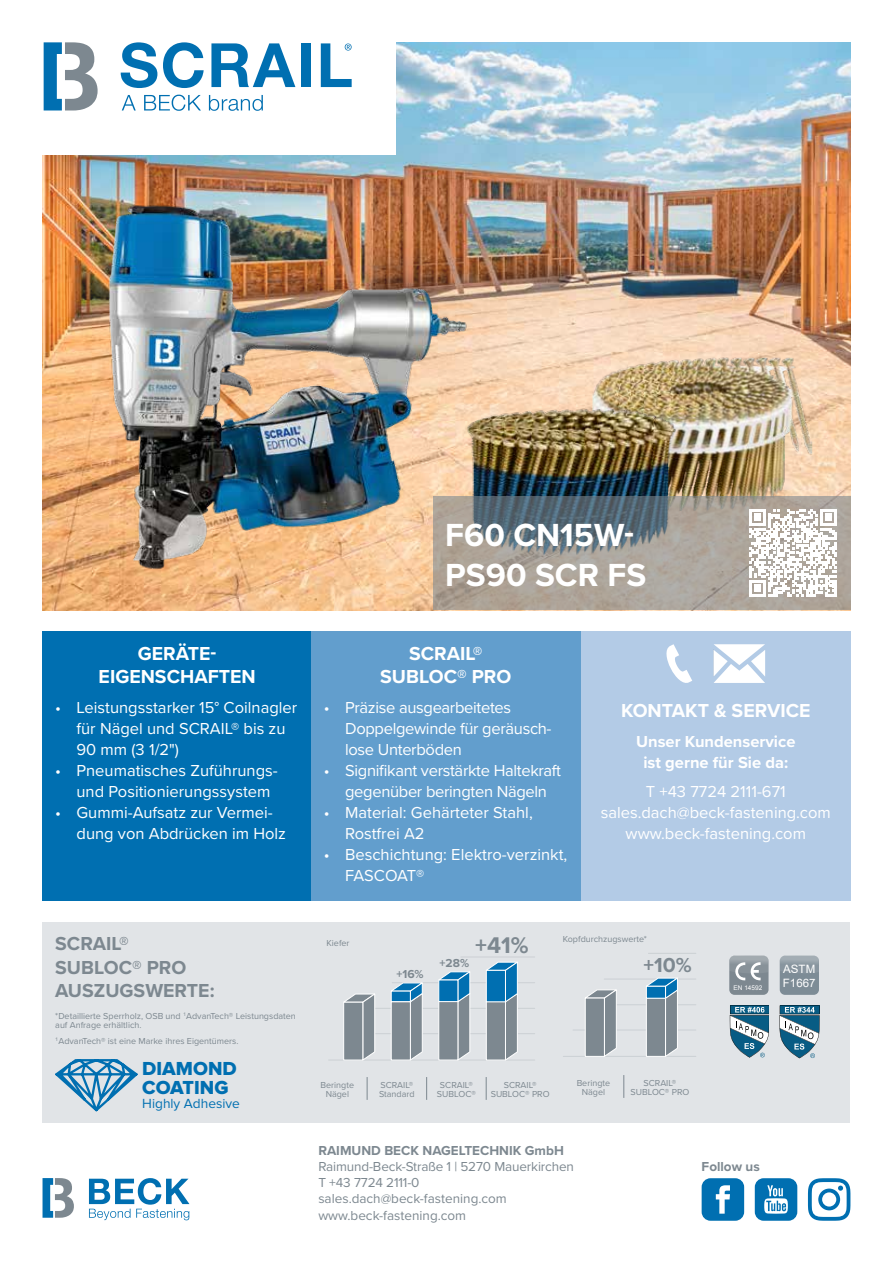
<style>
.page{position:relative;width:893px;height:1263px;background:#fff}
.page>*{position:absolute;margin:0;border:0;box-sizing:border-box;transform-origin:0 0}
.t1{font:700 33.15px/39.8px "Proxima Nova";color:#fff}
.t2{font:700 23.55px "Proxima Nova";color:#7d8890}
.t3{font:700 21px "Proxima Nova";color:#7d8890}
.t4{font:700 19.5px/23.4px "Proxima Nova";color:#fff;text-align:center}
.t5{font:700 19.5px/23.4px "Proxima Nova";color:#7d8890}
.t6{font:19.5px/19.4px "Proxima Nova Extrabld";color:#006fb1}
.t7{font:16.5px/21px "Proxima Nova";color:#fff}
.t8{font:16.5px/21px "Proxima Nova";letter-spacing:-.02em;color:#fff}
.t9{font:700 16.5px/21px "Proxima Nova";color:#fff;text-align:center}
.t10{font:13.65px "Proxima Nova";color:#006fb1}
.t11{font:13.5px/16.2px "Proxima Nova";color:#7d8890}
.t12{font:700 13.5px "Proxima Nova";color:#7d8890}
.t13{font:700 12px "Proxima Nova";color:#7d8890}
.t14{font:11.55px/13.8px "Arial";color:#fff}
.t15{font:9px/9px "Proxima Nova";color:#7d8890;text-align:center}
.t16{font:6.45px "Arial";color:#fff}
</style>
<div class="page">
<img style="left:43px;top:43px;width:807px;height:567px">
<div style="left:43px;top:631px;width:269px;height:270px;background:#006fb1"></div>
<div style="left:312px;top:631px;width:269px;height:270px;background:#629ecd"></div>
<div style="left:581px;top:631px;width:269px;height:270px;background:#b3cbe6"></div>
<img style="left:105px;top:173px;width:432px;height:413px">
<img style="left:592px;top:356px;width:221px;height:140px">
<img style="left:463px;top:406px;width:217px;height:90px">
<svg style="left:89px;top:1178px;width:100px;height:42px"></svg>
<svg style="left:43px;top:1178px;width:31px;height:40px"></svg>
<svg style="left:432px;top:496px;width:418px;height:114px;background:#989691"></svg>
<svg style="left:749px;top:509px;width:88px;height:87px"></svg>
<hr style="left:834px;top:580px;width:3px;height:16px;background:#fff">
<svg style="left:666px;top:644px;width:26px;height:39px"></svg>
<svg style="left:713px;top:644px;width:52px;height:39px"></svg>
<div style="left:0;top:0;width:395px;height:154px;background:#fff"></div>
<svg style="left:122px;top:95px;width:14px;height:15px"></svg>
<svg style="left:144px;top:95px;width:57px;height:16px"></svg>
<svg style="left:209px;top:95px;width:54px;height:16px"></svg>
<svg style="left:121px;top:42px;width:36px;height:46px"></svg>
<svg style="left:163px;top:42px;width:41px;height:46px"></svg>
<svg style="left:211px;top:43px;width:84px;height:44px"></svg>
<div style="left:301px;top:43px;width:10px;height:44px;background:#006fb1"></div>
<svg style="left:321px;top:43px;width:31px;height:44px"></svg>
<svg style="left:44px;top:42px;width:54px;height:68px"></svg>
<svg style="left:702px;top:1178px;width:42px;height:43px;background:#2a86bd"></svg>
<svg style="left:755px;top:1178px;width:42px;height:43px;background:#398fc2"></svg>
<svg style="left:808px;top:1178px;width:42px;height:43px"></svg>
<div style="left:43px;top:922px;width:807px;height:201px;background:#e1e4e7"></div>
<div style="left:729px;top:955px;width:39px;height:40px;background:#7d8890;border-radius:5px"></div>
<svg style="left:729px;top:955px;width:40px;height:25px"></svg>
<div style="left:780px;top:955px;width:39px;height:40px;background:#7d8c96;border-radius:5px"></div>
<svg style="left:780px;top:955px;width:39px;height:18px"></svg>
<svg style="left:779px;top:1005px;width:40px;height:53px"></svg>
<svg style="left:730px;top:1005px;width:39px;height:52px"></svg>
<svg style="left:55px;top:1059px;width:83px;height:53px"></svg>
<hr style="left:648px;top:953px;width:48px;height:1px;background:#7d8890">
<hr style="left:604px;top:978px;width:92px;height:1px;background:#7d8890">
<hr style="left:589px;top:1004px;width:107px;height:1px;background:#7d8890">
<hr style="left:573px;top:1029px;width:123px;height:1px;background:#7d8890">
<hr style="left:563px;top:1056px;width:133px;height:1px;background:#7d8890">
<svg style="left:623px;top:1075px;width:1px;height:23px"></svg>
<svg style="left:584px;top:989px;width:34px;height:68px"></svg>
<div style="left:585px;top:998px;width:19px;height:58px;background:#7d8890"></div>
<div style="left:585px;top:998px;width:20px;height:58px;border:1px solid #fff"></div>
<svg style="left:645px;top:977px;width:34px;height:80px;background:#8c9eaa"></svg>
<div style="left:646px;top:986px;width:19px;height:12px;background:#006fb1"></div>
<div style="left:646px;top:986px;width:20px;height:12px;border:1px solid #fff"></div>
<svg style="left:367px;top:1077px;width:1px;height:23px"></svg>
<svg style="left:426px;top:1077px;width:1px;height:23px"></svg>
<svg style="left:486px;top:1077px;width:1px;height:23px"></svg>
<hr style="left:461px;top:956px;width:74px;height:1px;background:#7d8890">
<hr style="left:392px;top:982px;width:143px;height:1px;background:#7d8890">
<hr style="left:368px;top:1008px;width:167px;height:1px;background:#7d8890">
<hr style="left:344px;top:1033px;width:191px;height:1px;background:#7d8890">
<hr style="left:329px;top:1059px;width:206px;height:1px;background:#7d8890">
<svg style="left:437px;top:971px;width:34px;height:90px"></svg>
<div style="left:439px;top:980px;width:19px;height:21px;background:#006fb1"></div>
<svg style="left:485px;top:962px;width:34px;height:99px"></svg>
<div style="left:486px;top:970px;width:19px;height:32px;background:#006fb1"></div>
<div style="left:486px;top:970px;width:20px;height:32px;border:1px solid #fff"></div>
<svg style="left:342px;top:993px;width:34px;height:68px"></svg>
<div style="left:344px;top:1002px;width:19px;height:58px;background:#7d8890"></div>
<div style="left:343px;top:1002px;width:20px;height:58px;border:1px solid #fff"></div>
<svg style="left:390px;top:982px;width:34px;height:79px"></svg>
<div style="left:391px;top:991px;width:19px;height:11px;background:#006fb1"></div>
<div style="left:391px;top:991px;width:20px;height:11px;border:1px solid #fff"></div>
<h1 class="t1" style="left:445px;top:515px;width:202px">F60 CN15W-<br>PS90 SCR FS</h1>
<p class="t4" style="left:99px;top:641px;width:159px">GERÄTE-<br>EIGENSCHAFTEN</p>
<p class="t7" style="left:77px;top:696px;width:222px;text-indent:-21px">• Leistungsstarker 15° Coilnagler für Nägel und SCRAIL® bis zu<br>90 mm (3 1/2")</p>
<p class="t7" style="left:77px;top:759px;width:203px;text-indent:-21px">• Pneumatisches Zuführungs&shy;und Positionierungssystem</p>
<p class="t7" style="left:77px;top:801px;width:211px;text-indent:-21px">• Gummi-Aufsatz zur Vermei&shy;dung von Abdrücken im Holz</p>
<p class="t4" style="left:380px;top:641px;width:133px">SCRAIL®<br>SUBLOC® PRO</p>
<p class="t8" style="left:345px;top:696px;width:208px;text-indent:-21px">• Präzise ausgearbeitetes<br>Doppelgewinde für geräusch&shy;lose Unterböden</p>
<p class="t8" style="left:324px;top:759px;width:239px;text-align:center">• Signifikant verstärkte Haltekraft gegenüber beringten Nägeln</p>
<p class="t7" style="left:345px;top:801px;width:189px;text-indent:-21px">• Material: Gehärteter Stahl,<br>Rostfrei A2</p>
<p class="t7" style="left:345px;top:843px;width:224px;text-indent:-21px">• Beschichtung: Elektro-verzinkt,<br>FASCOAT®</p>
<p class="t4" style="left:621px;top:698px;width:191px">KONTAKT &amp; SERVICE</p>
<p class="t9" style="left:636px;top:730px;width:161px">Unser Kundenservice ist gerne für Sie da:</p>
<p class="t7" style="left:601px;top:780px;width:232px;text-align:center">T +43 7724 2111-671 sales.dach@beck-fastening.com www.beck-fastening.com</p>
<p class="t5" style="left:55px;top:931px;width:161px">SCRAIL®<br>SUBLOC® PRO<br>AUSZUGSWERTE:</p>
<p class="t15" style="left:55px;top:1011px;width:242px;text-align:left">*Detaillierte Sperrholz, OSB und <sup>1</sup>AdvanTech® Leistungsdaten auf Anfrage erhältlich.</p>
<p class="t15" style="left:55px;top:1036px;width:185px"><sup>1</sup>AdvanTech® ist eine Marke ihres Eigentümers.</p>
<p class="t6" style="left:142px;top:1059px;width:96px">DIAMOND<br>COATING</p>
<p class="t10" style="left:142px;top:1096px;width:99px">Highly Adhesive</p>
<p class="t15" style="left:327px;top:938px;width:25px">Kiefer</p>
<h2 class="t2" style="left:475px;top:928px;width:55px">+41%</h2>
<p class="t13" style="left:439px;top:954px;width:31px">+28%</p>
<p class="t13" style="left:396px;top:965px;width:29px">+16%</p>
<p class="t15" style="left:563px;top:934px;width:86px">Kopfdurchzugswerte*</p>
<p class="t3" style="left:644px;top:949px;width:50px">+10%</p>
<p class="t16" style="left:734px;top:984px;width:30px">EN 14592</p>
<p class="t14" style="left:783px;top:962px;width:34px">ASTM<br>F1667</p>
<p class="t15" style="left:321px;top:1079px;width:35px">Beringte<br>Nägel</p>
<p class="t15" style="left:379px;top:1079px;width:37px;text-align:left">SCRAIL®<br>Standard</p>
<p class="t15" style="left:437px;top:1079px;width:40px">SCRAIL®<br>SUBLOC®</p>
<p class="t15" style="left:491px;top:1079px;width:60px">SCRAIL®<br>SUBLOC® PRO</p>
<p class="t15" style="left:577px;top:1077px;width:35px">Beringte<br>Nägel</p>
<p class="t15" style="left:630px;top:1077px;width:60px">SCRAIL®<br>SUBLOC® PRO</p>
<p class="t12" style="left:318px;top:1140px;width:247px">RAIMUND BECK NAGELTECHNIK GmbH</p>
<p class="t11" style="left:318px;top:1158px;width:257px">Raimund-Beck-Straße 1 | 5270 Mauerkirchen<br>T +43 7724 2111-0 sales.dach@beck-fastening.com www.beck-fastening.com</p>
<p class="t12" style="left:702px;top:1157px;width:60px">Follow us</p>
</div>
